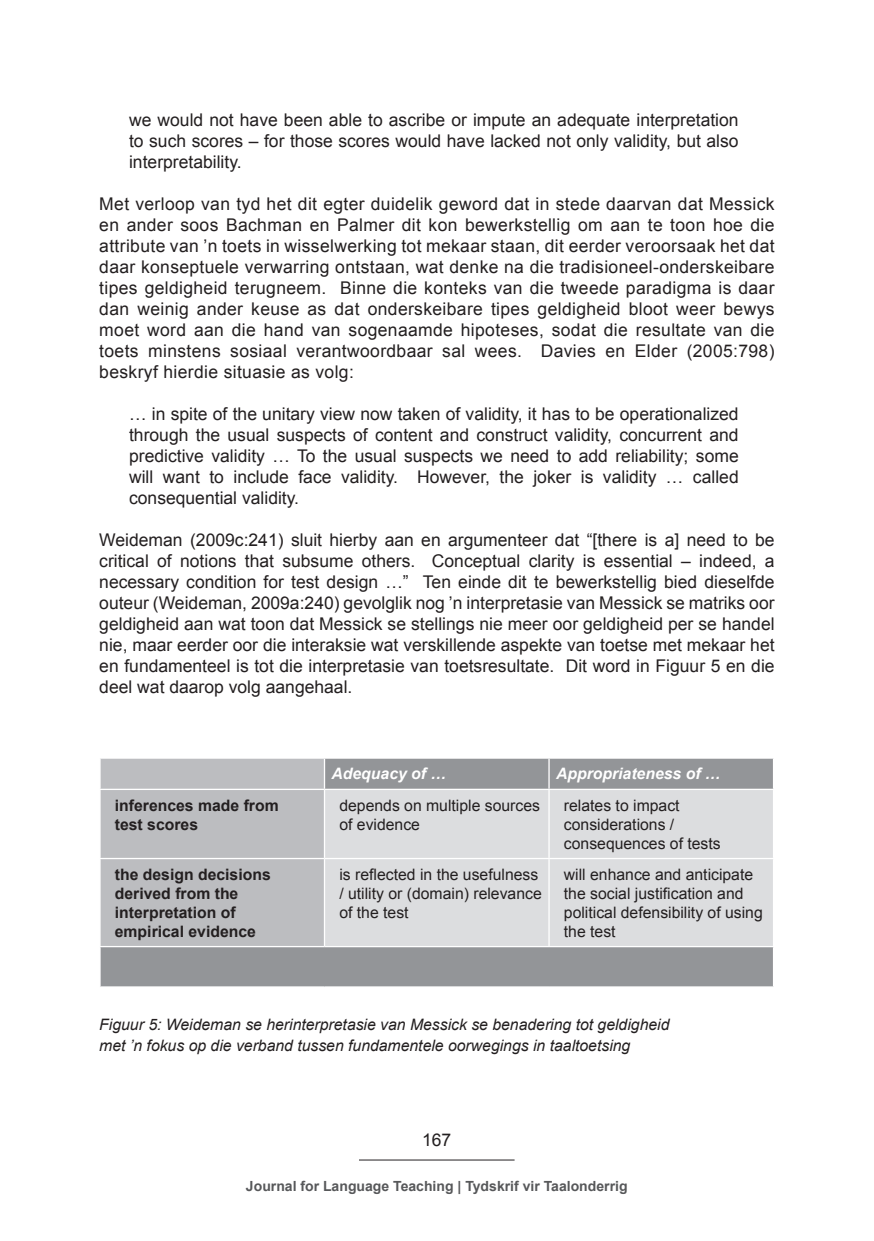
<style>
.page{position:relative;width:874px;height:1241px;background:#fff}
.page>*{position:absolute;margin:0;border:0;box-sizing:border-box;transform-origin:0 0}
.t1{font:17.5px/21px "Arial";color:#231f20;text-align:justify}
.t2{font:15.75px/18.9px "Arial";color:#231f20}
.t3{font:italic 15.75px/21px "Arial";color:#231f20}
.t4{font:700 15.75px/18.9px "Arial";color:#231f20}
.t5{font:italic 700 15.75px "Arial";color:#fff}
.t6{font:700 14px "Arial";color:#57585a}
</style>
<div class="page">
<hr style="left:359px;top:1159px;width:155px;height:1px;background:#231f20">
<svg style="left:101px;top:758px;width:671px;height:228px;background:#a8aaad"></svg>
<div style="left:325px;top:790px;width:447px;height:155px;background:#dcdddf"></div>
<hr style="left:324px;top:758px;width:1px;height:30px;background:#fff">
<hr style="left:548px;top:758px;width:1px;height:30px;background:#fff">
<hr style="left:99px;top:788px;width:225px;height:2px;background:#fff">
<hr style="left:324px;top:788px;width:224px;height:2px;background:#fff">
<hr style="left:324px;top:790px;width:1px;height:67px;background:#fff">
<hr style="left:548px;top:788px;width:225px;height:2px;background:#fff">
<hr style="left:548px;top:790px;width:1px;height:67px;background:#fff">
<hr style="left:99px;top:857px;width:225px;height:2px;background:#fff">
<hr style="left:324px;top:857px;width:224px;height:2px;background:#fff">
<hr style="left:324px;top:859px;width:1px;height:86px;background:#fff">
<hr style="left:548px;top:857px;width:225px;height:2px;background:#fff">
<hr style="left:548px;top:859px;width:1px;height:86px;background:#fff">
<hr style="left:99px;top:945px;width:225px;height:2px;background:#fff">
<hr style="left:324px;top:945px;width:224px;height:2px;background:#fff">
<hr style="left:548px;top:945px;width:225px;height:2px;background:#fff">
<p class="t1" style="left:129px;top:110px;width:610px">we would not have been able to ascribe or impute an adequate interpretation to such scores – for those scores would have lacked not only validity, but also interpretability.</p>
<p class="t1" style="left:99px;top:194px;width:676px">Met verloop van tyd het dit egter duidelik geword dat in stede daarvan dat Messick en ander soos Bachman en Palmer dit kon bewerkstellig om aan te toon hoe die attribute van ’n toets in wisselwerking tot mekaar staan, dit eerder veroorsaak het dat daar konseptuele verwarring ontstaan, wat denke na die tradisioneel-onderskeibare tipes geldigheid terugneem. Binne die konteks van die tweede paradigma is daar dan weinig ander keuse as dat onderskeibare tipes geldigheid bloot weer bewys moet word aan die hand van sogenaamde hipoteses, sodat die resultate van die toets minstens sosiaal verantwoordbaar sal wees. Davies en Elder (2005:798) beskryf hierdie situasie as volg:</p>
<p class="t1" style="left:129px;top:404px;width:611px">… in spite of the unitary view now taken of validity, it has to be operationalized through the usual suspects of content and construct validity, concurrent and predictive validity … To the usual suspects we need to add reliability; some will want to include face validity. However, the joker is validity … called consequential validity.</p>
<p class="t1" style="left:99px;top:530px;width:676px">Weideman (2009c:241) sluit hierby aan en argumenteer dat “[there is a] need to be critical of notions that subsume others. Conceptual clarity is essential – indeed, a necessary condition for test design …” Ten einde dit te bewerkstellig bied dieselfde outeur (Weideman, 2009a:240) gevolglik nog ’n interpretasie van Messick se matriks oor geldigheid aan wat toon dat Messick se stellings nie meer oor geldigheid per se handel nie, maar eerder oor die interaksie wat verskillende aspekte van toetse met mekaar het en fundamenteel is tot die interpretasie van toetsresultate. Dit word in Figuur 5 en die deel wat daarop volg aangehaal.</p>
<p class="t5" style="left:331px;top:763px;width:116px">Adequacy of …</p>
<p class="t5" style="left:555px;top:763px;width:166px">Appropriateness of …</p>
<p class="t4" style="left:115px;top:796px;width:165px">inferences made from test scores</p>
<p class="t2" style="left:339px;top:795px;width:202px">depends on multiple sources of evidence</p>
<p class="t2" style="left:563px;top:795px;width:158px">relates to impact considerations / consequences of tests</p>
<p class="t4" style="left:115px;top:865px;width:157px">the design decisions derived from the interpretation of empirical evidence</p>
<p class="t2" style="left:339px;top:865px;width:204px">is reflected in the usefulness / utility or (domain) relevance of the test</p>
<p class="t2" style="left:563px;top:865px;width:200px">will enhance and anticipate the social justification and political defensibility of using the test</p>
<p class="t3" style="left:99px;top:1013px;width:571px">Figuur 5: Weideman se herinterpretasie van Messick se benadering tot geldigheid met ’n fokus op die verband tussen fundamentele oorwegings in taaltoetsing</p>
<p class="t1" style="left:422px;top:1129px;width:31px">167</p>
<p class="t6" style="left:246px;top:1176px;width:383px">Journal for Language Teaching | Tydskrif vir Taalonderrig</p>
</div>
